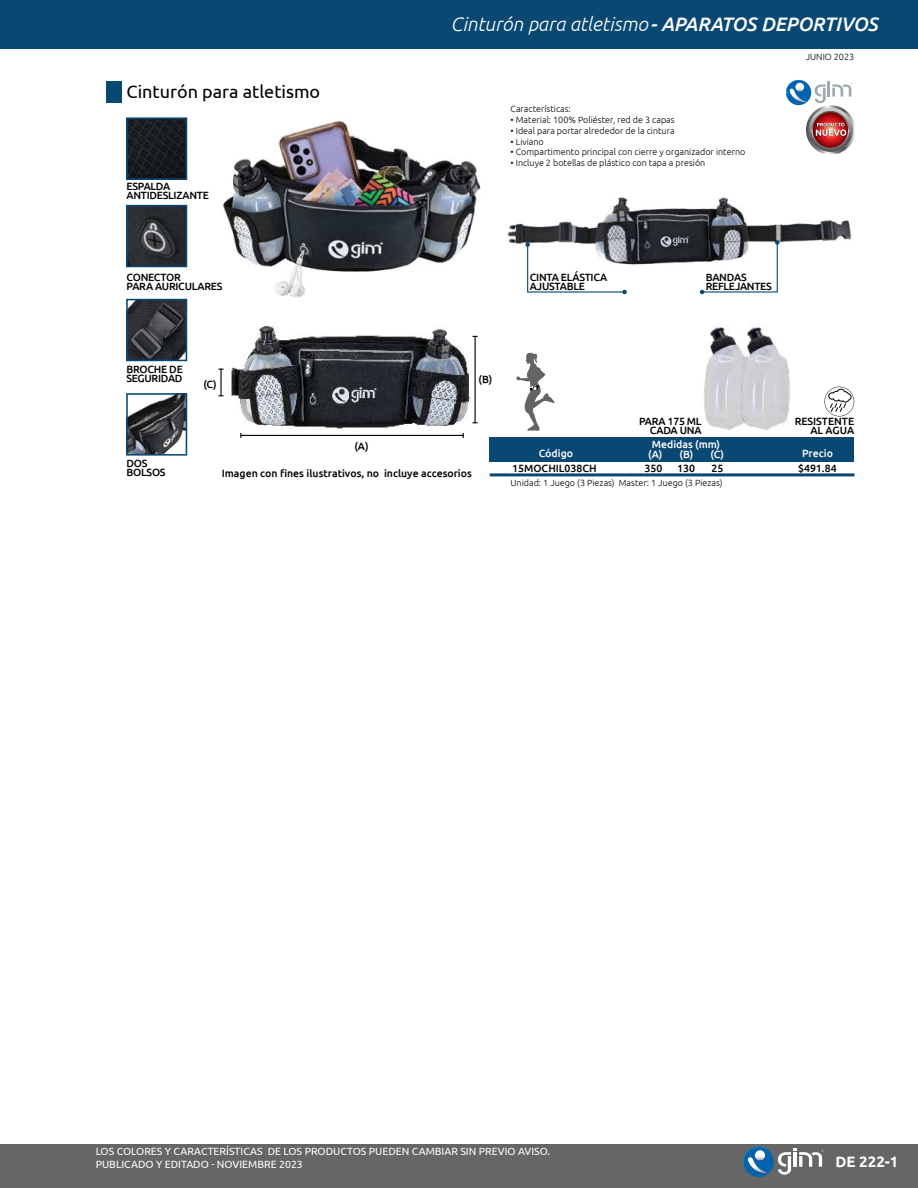
<style>
.page{position:relative;width:918px;height:1188px;background:#fff}
.page>*{position:absolute;margin:0;border:0;box-sizing:border-box;transform-origin:0 0}
.t1{font:italic 300 19.5px "Ubuntu";color:#fff}
.t2{font:18px "Ubuntu";color:#000}
.t3{font:700 15px "Ubuntu";color:#fff}
.t4{font:500 10.5px/9px "Ubuntu";letter-spacing:-.025em;color:#000}
.t5{font:10.5px/12.6px "Ubuntu";color:#fff}
.t6{font:500 10.5px/9px "Ubuntu";color:#000;text-align:right}
.t7{font:500 10.5px "Ubuntu";color:#fff}
.t8{font:300 9px "Ubuntu";color:#000}
.s1{font-weight:500}
</style>
<div class="page">
<div style="left:1px;top:0;width:917px;height:49px;background:#0a4874"></div>
<div style="left:1px;top:1145px;width:917px;height:43px;background:#676667"></div>
<svg style="left:743px;top:1147px;width:80px;height:30px"></svg>
<div style="left:106px;top:81px;width:16px;height:21px;background:#0a4874"></div>
<hr style="left:490px;top:473px;width:365px;height:3px;background:#0a4874">
<div style="left:490px;top:437px;width:364px;height:25px;background:#0a4874"></div>
<img style="left:129px;top:120px;width:55px;height:57px">
<div style="left:126px;top:117px;width:61px;height:63px;border:2px solid #0a4874"></div>
<img style="left:129px;top:208px;width:55px;height:56px">
<div style="left:126px;top:205px;width:61px;height:62px;border:2px solid #0a4874"></div>
<img style="left:129px;top:302px;width:55px;height:56px">
<div style="left:126px;top:299px;width:61px;height:62px;border:2px solid #0a4874"></div>
<img style="left:129px;top:396px;width:55px;height:57px">
<div style="left:126px;top:393px;width:61px;height:63px;border:2px solid #0a4874"></div>
<img style="left:221px;top:325px;width:254px;height:112px">
<hr style="left:241px;top:435px;width:222px;height:1px;background:#000">
<hr style="left:475px;top:336px;width:1px;height:87px;background:#000">
<hr style="left:220px;top:369px;width:2px;height:27px;background:#000">
<img style="left:704px;top:330px;width:8px;height:96px">
<img style="left:712px;top:326px;width:78px;height:104px">
<svg style="left:824px;top:387px;width:30px;height:29px"></svg>
<img style="left:223px;top:120px;width:258px;height:178px">
<img style="left:507px;top:197px;width:345px;height:68px">
<svg style="left:525px;top:242px;width:102px;height:52px"></svg>
<svg style="left:700px;top:240px;width:80px;height:54px"></svg>
<svg style="left:516px;top:352px;width:39px;height:79px"></svg>
<svg style="left:786px;top:80px;width:68px;height:74px"></svg>
<h1 class="t1" style="left:450px;top:12px;width:429px">Cinturón para atletismo<span class="s1">- APARATOS DEPORTIVOS</span></h1>
<h2 class="t2" style="left:127px;top:81px;width:195px">Cinturón para atletismo</h2>
<p class="t4" style="left:127px;top:181px;width:84px">ESPALDA<br>ANTIDESLIZANTE</p>
<p class="t4" style="left:127px;top:272px;width:97px">CONECTOR<br>PARA AURICULARES</p>
<p class="t8" style="left:511px;top:104px;width:62px">Características:</p>
<p class="t8" style="left:511px;top:114px;width:166px">• Material: 100% Poliéster, red de 3 capas</p>
<p class="t8" style="left:511px;top:125px;width:166px">• Ideal para portar alrededor de la cintura</p>
<p class="t8" style="left:511px;top:136px;width:35px">• Liviano</p>
<p class="t8" style="left:511px;top:147px;width:236px">• Compartimento principal con cierre y organizador interno</p>
<p class="t8" style="left:511px;top:158px;width:196px">• Incluye 2 botellas de plástico con tapa a presión</p>
<p class="t8" style="left:806px;top:52px;width:50px">JUNIO 2023</p>
<p class="t4" style="left:530px;top:273px;width:79px">CINTA ELÁSTICA<br>AJUSTABLE</p>
<p class="t4" style="left:706px;top:273px;width:68px">BANDAS<br>REFLEJANTES</p>
<p class="t4" style="left:127px;top:364px;width:58px">BROCHE DE<br>SEGURIDAD</p>
<p class="t4" style="left:127px;top:459px;width:40px">DOS<br>BOLSOS</p>
<p class="t4" style="left:203px;top:380px;width:15px">(C)</p>
<p class="t4" style="left:354px;top:441px;width:16px">(A)</p>
<p class="t4" style="left:479px;top:374px;width:15px">(B)</p>
<p class="t6" style="left:222px;top:469px;width:252px">Imagen con fines ilustrativos, no incluye accesorios</p>
<p class="t4" style="left:639px;top:416px;width:64px;text-align:right">PARA 175 ML<br>CADA UNA</p>
<p class="t7" style="left:652px;top:437px;width:70px">Medidas (mm)</p>
<p class="t7" style="left:539px;top:447px;width:36px">Código</p>
<p class="t7" style="left:648px;top:448px;width:47px">(A) (B)</p>
<p class="t7" style="left:710px;top:448px;width:15px">(C)</p>
<p class="t6" style="left:795px;top:417px;width:61px">RESISTENTE<br>AL AGUA</p>
<p class="t7" style="left:802px;top:447px;width:32px">Precio</p>
<p class="t6" style="left:512px;top:463px;width:86px">15MOCHIL038CH</p>
<p class="t4" style="left:645px;top:463px;width:19px">350</p>
<p class="t4" style="left:677px;top:463px;width:19px">130</p>
<p class="t4" style="left:711px;top:463px;width:13px">25</p>
<p class="t4" style="left:798px;top:463px;width:40px">$491.84</p>
<p class="t8" style="left:511px;top:477px;width:214px">Unidad: 1 Juego (3 Piezas) Master: 1 Juego (3 Piezas)</p>
<p class="t5" style="left:96px;top:1145px;width:456px">LOS COLORES Y CARACTERÍSTICAS DE LOS PRODUCTOS PUEDEN CAMBIAR SIN PREVIO AVISO.<br>PUBLICADO Y EDITADO - NOVIEMBRE 2023</p>
<h3 class="t3" style="left:836px;top:1152px;width:64px">DE 222-1</h3>
</div>
